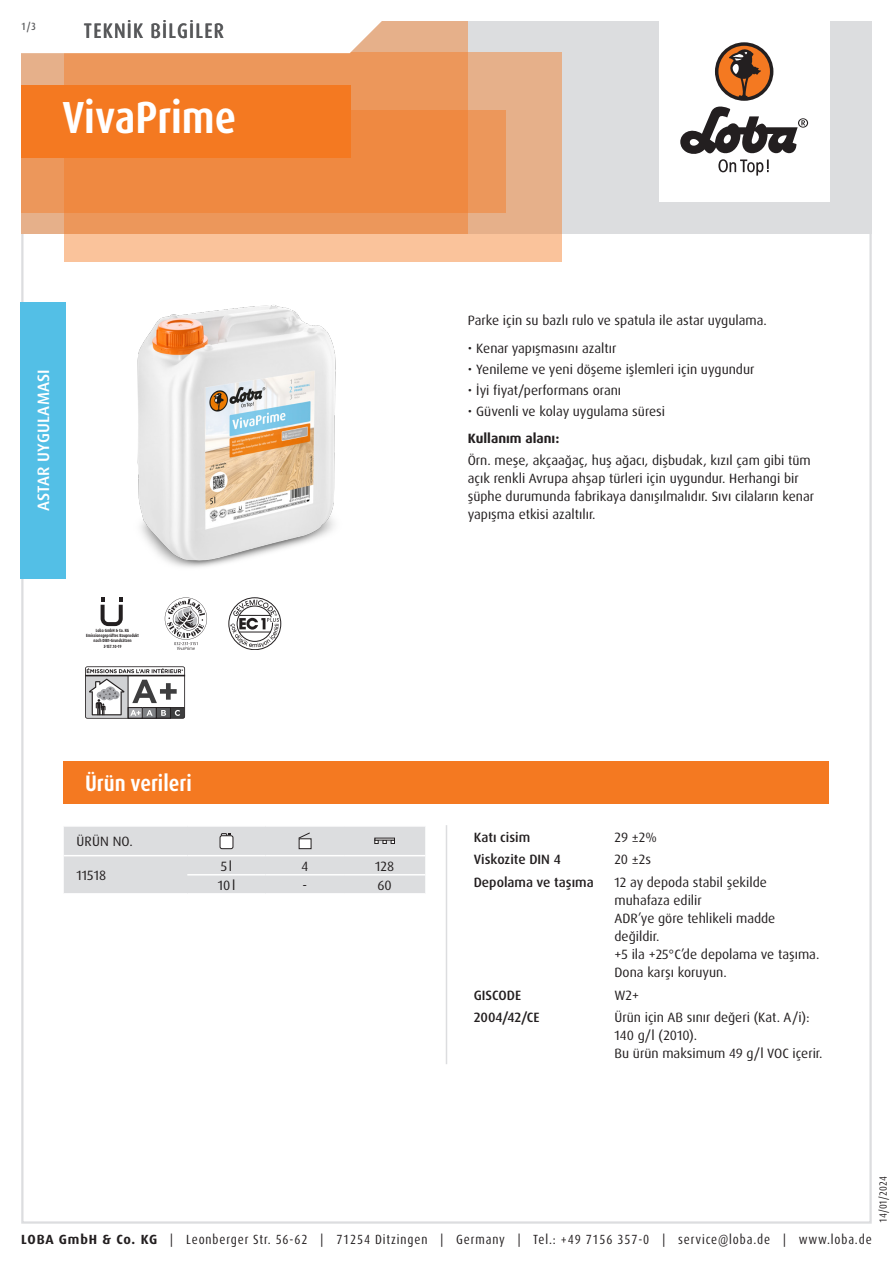
<style>
.page{position:relative;width:893px;height:1263px;background:#fff}
.page>*{position:absolute;margin:0;border:0;box-sizing:border-box;transform-origin:0 0}
.Produktname_weiss{font:700 condensed 45px "Dax Pro";color:#fff}
.Abschnitt{font:700 condensed 22.5px "Dax Pro";color:#fff}
.TI{font:500 condensed 21px "Dax Pro";letter-spacing:.06em;color:#57585a}
.Produktart_Grundierung{font:500 16.5px "Dax Pro";letter-spacing:.01em;color:#fff}
.Text{font:13.5px/18px "Dax Pro";color:#231f20}
.Text_ohne_Silbentrennung{font:13.5px/18px "Dax Pro";color:#231f20}
.Text_Medium{font:500 13.5px "Dax Pro";color:#231f20}
.Text_Bold{font:700 13.5px "Dax Pro";color:#231f20}
.Text_zentriert{font:13.5px "Dax Pro";color:#231f20}
.Text_Großbuchstaben{font:13.5px "Dax Pro";letter-spacing:.01em;color:#231f20}
.t1{font:condensed 13.35px "Dax Pro";letter-spacing:.065em;color:#231f20}
.t2{font:condensed 10.5px "Dax Pro";color:#231f20}
.t3{font:500 condensed 10.5px "Dax Pro";color:#57585a}
.t4{font:700 4.5px/5.2px "Dax Pro";color:#231f20;text-align:center;scale:.82 1}
.s1{font-weight:700;font-stretch:normal}
</style>
<div class="page">
<hr style="left:446px;top:825px;width:1px;height:239px;background:#dcdddf">
<svg style="left:64px;top:826px;width:361px;height:68px;background:#dddddf"></svg>
<div style="left:64px;top:761px;width:765px;height:43px;background:#f47921"></div>
<svg style="left:101px;top:597px;width:22px;height:29px"></svg>
<svg style="left:165px;top:597px;width:42px;height:53px"></svg>
<svg style="left:229px;top:597px;width:52px;height:53px"></svg>
<svg style="left:85px;top:666px;width:100px;height:53px"></svg>
<img style="left:137px;top:305px;width:199px;height:263px">
<div style="left:20px;top:302px;width:46px;height:276px;background:#53bfe6"></div>
<div style="left:21px;top:21px;width:851px;height:213px;background:#dcdddf"></div>
<div style="left:659px;top:0;width:170px;height:202px;background:#fff"></div>
<svg style="left:680px;top:106px;width:128px;height:70px"></svg>
<div style="left:715px;top:42px;width:58px;height:59px;background:#231f20;border-radius:50%"></div>
<svg style="left:718px;top:45px;width:52px;height:52px"></svg>
<div style="left:64px;top:52px;width:497px;height:209px;background:linear-gradient(to right,#fec79f,#efb992)"></div>
<div style="left:21px;top:111px;width:485px;height:102px;background:#ec975b"></div>
<svg style="left:21px;top:21px;width:447px;height:213px;background:#ed9150"></svg>
<svg style="left:21px;top:21px;width:411px;height:34px;background:#faede4"></svg>
<div style="left:21px;top:85px;width:330px;height:72px;background:#f47921"></div>
<p class="t3" style="left:21px;top:19px;width:16px">1/3</p>
<p class="TI" style="left:84px;top:17px;width:141px">TEKNIK BILGILER</p>
<p class="Produktname_weiss" style="left:62px;top:89px;width:175px">VivaPrime</p>
<p class="Produktart_Grundierung" style="left:33px;top:511px;width:144px;rotate:-90deg">ASTAR UYGULAMASI</p>
<p class="t4" style="left:86px;top:628px;width:66px">Loba GmbH &amp; Co. KG<br>Emissionsgeprüftes Bauprodukt nach DIBt-Grundsätzen<br>Z-157.10-19</p>
<p class="Abschnitt" style="left:85px;top:769px;width:108px">Ürün verileri</p>
<p class="Text_Großbuchstaben" style="left:77px;top:833px;width:58px">ÜRÜN NO.</p>
<p class="Text" style="left:77px;top:866px;width:31px">11518</p>
<p class="Text_zentriert" style="left:221px;top:857px;width:13px">5l</p>
<p class="Text_zentriert" style="left:301px;top:857px;width:8px">4</p>
<p class="Text_zentriert" style="left:375px;top:857px;width:20px">128</p>
<p class="Text_zentriert" style="left:218px;top:876px;width:19px">10l</p>
<p class="Text_zentriert" style="left:303px;top:876px;width:6px">-</p>
<p class="Text_zentriert" style="left:377px;top:876px;width:16px">60</p>
<p class="Text" style="left:468px;top:312px;width:301px">Parke için su bazlı rulo ve spatula ile astar uygulama.</p>
<p class="Text" style="left:468px;top:339px;width:150px">• Kenar yapışmasını azaltır</p>
<p class="Text" style="left:468px;top:360px;width:288px">• Yenileme ve yeni döşeme işlemleri için uygundur</p>
<p class="Text" style="left:468px;top:381px;width:155px">• İyi fiyat/performans oranı</p>
<p class="Text" style="left:468px;top:402px;width:199px">• Güvenli ve kolay uygulama süresi</p>
<p class="Text_Bold" style="left:468px;top:430px;width:93px">Kullanım alanı:</p>
<p class="Text" style="left:468px;top:451px;width:348px">Örn. meşe, akçaağaç, huş ağacı, dişbudak, kızıl çam gibi tüm açık renkli Avrupa ahşap türleri için uygundur. Herhangi bir şüphe durumunda fabrikaya danışılmalıdır. Sıvı cilaların kenar yapışma etkisi azaltılır.</p>
<p class="Text_Medium" style="left:474px;top:828px;width:58px">Katı cisim</p>
<p class="Text_ohne_Silbentrennung" style="left:614px;top:828px;width:44px">29 ±2%</p>
<p class="Text_Medium" style="left:474px;top:851px;width:89px">Viskozite DIN 4</p>
<p class="Text_ohne_Silbentrennung" style="left:614px;top:851px;width:38px">20 ±2s</p>
<p class="Text_Medium" style="left:474px;top:873px;width:122px">Depolama ve taşıma</p>
<p class="Text_ohne_Silbentrennung" style="left:614px;top:873px;width:154px">12 ay depoda stabil şekilde muhafaza edilir</p>
<p class="Text_ohne_Silbentrennung" style="left:614px;top:909px;width:162px">ADR’ye göre tehlikeli madde değildir.</p>
<p class="Text_ohne_Silbentrennung" style="left:614px;top:945px;width:206px">+5 ila +25°C’de depolama ve taşıma.<br>Dona karşı koruyun.</p>
<p class="Text_Medium" style="left:474px;top:986px;width:49px">GISCODE</p>
<p class="Text_ohne_Silbentrennung" style="left:614px;top:986px;width:26px">W2+</p>
<p class="Text_Medium" style="left:474px;top:1009px;width:67px">2004/42/CE</p>
<p class="Text_ohne_Silbentrennung" style="left:614px;top:1008px;width:197px">Ürün için AB sınır değeri (Kat. A/i):<br>140 g/l (2010).</p>
<p class="Text_ohne_Silbentrennung" style="left:614px;top:1044px;width:210px">Bu ürün maksimum 49 g/l VOC içerir.</p>
<p class="t2" style="left:876px;top:1222px;width:48px;rotate:-90deg">14/01/2024</p>
<p class="t1" style="left:21px;top:1230px;width:852px"><span class="s1">LOBA GmbH &amp; Co. KG</span> | Leonberger Str. 56-62 | 71254 Ditzingen | Germany | Tel.: +49 7156 357-0 | service@loba.de | www.loba.de</p>
</div>
